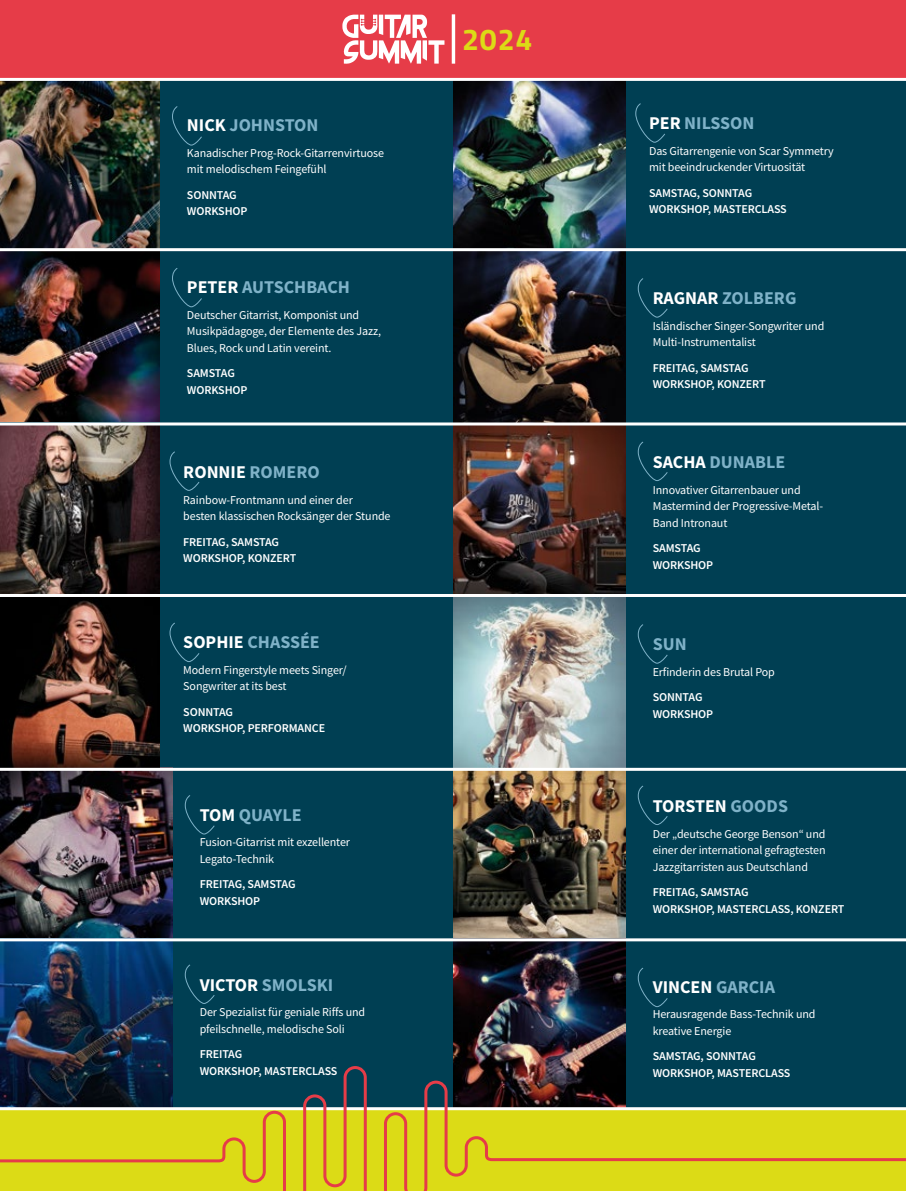
<style>
.page{position:relative;width:906px;height:1191px;background:#fff}
.page>*{position:absolute;margin:0;border:0;box-sizing:border-box;transform-origin:0 0}
.t1{font:700 30.3px "Titillium Web";color:#dcdb16}
.t2{font:700 18px "Source Sans Pro";color:#7fb2c8}
.t3{font:700 18px "Source Sans Pro";color:#fff}
.t4{font:12px/16.5px "Source Sans Pro";letter-spacing:-.01em;color:#fff}
.t5{font:600 12px/16.5px "Source Sans Pro";letter-spacing:-.01em;color:#fff}
.s1{color:#fff}
.s2{color:#7fb2c8}
</style>
<div class="page">
<div style="left:0;top:0;width:906px;height:79px;background:#e63c48"></div>
<svg style="left:342px;top:15px;width:102px;height:49px"></svg>
<hr style="left:452px;top:14px;width:3px;height:50px;background:#fff">
<div style="left:0;top:79px;width:906px;height:1031px;background:#003f53"></div>
<img style="left:453px;top:425px;width:172px;height:513px">
<svg style="left:637px;top:785px;width:31px;height:40px"></svg>
<img style="left:0;top:771px;width:172px;height:293px">
<svg style="left:184px;top:795px;width:31px;height:40px"></svg>
<svg style="left:184px;top:964px;width:31px;height:40px"></svg>
<img style="left:453px;top:941px;width:172px;height:123px">
<svg style="left:637px;top:967px;width:31px;height:40px"></svg>
<hr style="left:0;top:938px;width:906px;height:3px;background:#fff">
<img style="left:0;top:425px;width:159px;height:342px">
<svg style="left:169px;top:451px;width:31px;height:40px"></svg>
<svg style="left:169px;top:622px;width:31px;height:40px"></svg>
<svg style="left:637px;top:441px;width:31px;height:40px"></svg>
<svg style="left:637px;top:624px;width:31px;height:40px"></svg>
<img style="left:453px;top:252px;width:172px;height:170px">
<svg style="left:637px;top:278px;width:31px;height:40px"></svg>
<hr style="left:0;top:594px;width:906px;height:3px;background:#fff">
<svg style="left:0;top:1064px;width:906px;height:127px"></svg>
<img style="left:0;top:252px;width:159px;height:169px">
<svg style="left:172px;top:268px;width:30px;height:40px"></svg>
<hr style="left:0;top:422px;width:906px;height:3px;background:#fff">
<img style="left:453px;top:81px;width:172px;height:167px">
<svg style="left:635px;top:103px;width:30px;height:40px"></svg>
<img style="left:0;top:81px;width:159px;height:167px">
<svg style="left:172px;top:106px;width:30px;height:40px"></svg>
<hr style="left:0;top:78px;width:906px;height:3px;background:#fff">
<hr style="left:0;top:248px;width:906px;height:3px;background:#fff">
<hr style="left:0;top:768px;width:906px;height:3px;background:#fff">
<h2 class="t2" style="left:187px;top:113px;width:133px"><span class="s1">NICK</span> JOHNSTON</h2>
<p class="t4" style="left:187px;top:145px;width:198px">Kanadischer Prog-Rock-Gitarrenvirtuose mit melodischem Feingefühl</p>
<p class="t5" style="left:187px;top:186px;width:62px">SONNTAG<br>WORKSHOP</p>
<h2 class="t2" style="left:187px;top:275px;width:164px"><span class="s1">PETER</span> AUTSCHBACH</h2>
<p class="t4" style="left:187px;top:307px;width:195px">Deutscher Gitarrist, Komponist und<br>Musikpädagoge, der Elemente des Jazz,<br>Blues, Rock und Latin vereint.</p>
<p class="t5" style="left:187px;top:365px;width:62px">SAMSTAG<br>WORKSHOP</p>
<h2 class="t3" style="left:183px;top:460px;width:138px">RONNIE <span class="s2">ROMERO</span></h2>
<p class="t4" style="left:183px;top:491px;width:209px">Rainbow-Frontmann und einer der<br>besten klassischen Rocksänger der Stunde</p>
<p class="t5" style="left:183px;top:533px;width:114px">FREITAG, SAMSTAG<br>WORKSHOP, KONZERT</p>
<h2 class="t2" style="left:183px;top:630px;width:138px"><span class="s1">SOPHIE</span> CHASSÉE</h2>
<p class="t4" style="left:183px;top:661px;width:165px">Modern Fingerstyle meets Singer/<br>Songwriter at its best</p>
<p class="t5" style="left:183px;top:703px;width:143px">SONNTAG<br>WORKSHOP, PERFORMANCE</p>
<h2 class="t2" style="left:200px;top:802px;width:103px"><span class="s1">TOM</span> QUAYLE</h2>
<p class="t4" style="left:200px;top:833px;width:152px">Fusion-Gitarrist mit exzellenter<br>Legato-Technik</p>
<p class="t5" style="left:200px;top:875px;width:97px">FREITAG, SAMSTAG<br>WORKSHOP</p>
<h2 class="t2" style="left:200px;top:972px;width:135px"><span class="s1">VICTOR</span> SMOLSKI</h2>
<p class="t4" style="left:200px;top:1004px;width:167px">Der Spezialist für geniale Riffs und pfeilschnelle, melodische Soli</p>
<p class="t5" style="left:200px;top:1046px;width:139px">FREITAG<br>WORKSHOP, MASTERCLASS</p>
<h1 class="t1" style="left:462px;top:16px;width:72px">2024</h1>
<h2 class="t2" style="left:649px;top:111px;width:107px"><span class="s1">PER</span> NILSSON</h2>
<p class="t4" style="left:649px;top:143px;width:186px">Das Gitarrengenie von Scar Symmetry mit beeindruckender Virtuosität</p>
<p class="t5" style="left:649px;top:184px;width:139px">SAMSTAG, SONNTAG<br>WORKSHOP, MASTERCLASS</p>
<h2 class="t2" style="left:653px;top:286px;width:145px"><span class="s1">RAGNAR</span> ZOLBERG</h2>
<p class="t4" style="left:653px;top:317px;width:173px">Isländischer Singer-Songwriter und<br>Multi-Instrumentalist</p>
<p class="t5" style="left:653px;top:359px;width:114px">FREITAG, SAMSTAG<br>WORKSHOP, KONZERT</p>
<h2 class="t2" style="left:653px;top:450px;width:134px"><span class="s1">SACHA</span> DUNABLE</h2>
<p class="t4" style="left:653px;top:481px;width:172px">Innovativer Gitarrenbauer und<br>Mastermind der Progressive-Metal-<br>Band Intronaut</p>
<p class="t5" style="left:653px;top:540px;width:62px">SAMSTAG<br>WORKSHOP</p>
<h2 class="t2" style="left:653px;top:632px;width:35px">SUN</h2>
<p class="t4" style="left:653px;top:663px;width:124px">Erfinderin des Brutal Pop</p>
<p class="t5" style="left:653px;top:689px;width:62px">SONNTAG<br>WORKSHOP</p>
<h2 class="t3" style="left:653px;top:794px;width:137px">TORSTEN <span class="s2">GOODS</span></h2>
<p class="t4" style="left:653px;top:825px;width:174px;text-align:justify">Der „deutsche George Benson“ und einer der international gefragtesten Jazzgitarristen aus Deutschland</p>
<p class="t5" style="left:653px;top:884px;width:193px">FREITAG, SAMSTAG<br>WORKSHOP, MASTERCLASS, KONZERT</p>
<h2 class="t3" style="left:653px;top:974px;width:124px">VINCEN <span class="s2">GARCIA</span></h2>
<p class="t4" style="left:653px;top:1005px;width:164px">Herausragende Bass-Technik und kreative Energie</p>
<p class="t5" style="left:653px;top:1047px;width:139px">SAMSTAG, SONNTAG<br>WORKSHOP, MASTERCLASS</p>
</div>
